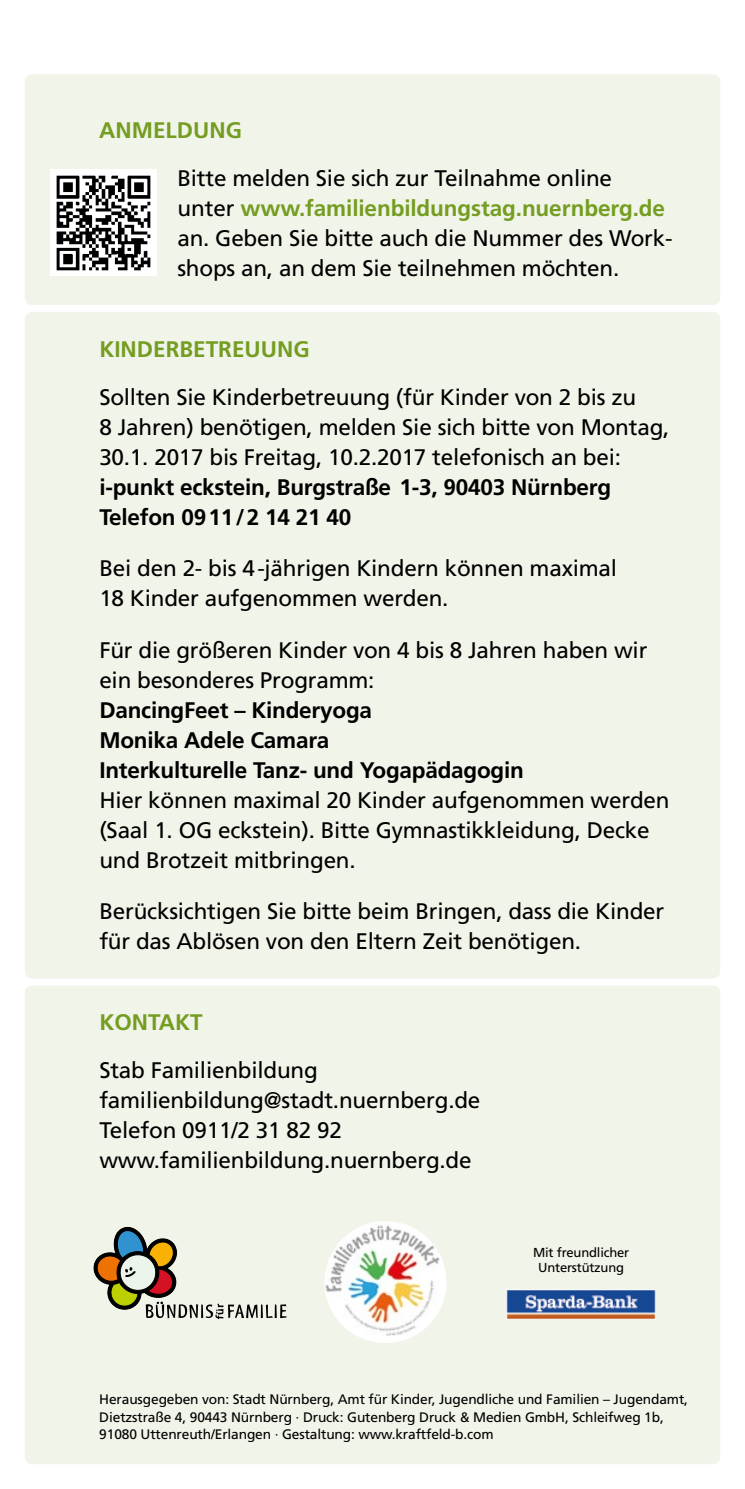
<style>
.page{position:relative;width:745px;height:1489px;background:#fff}
.page>*{position:absolute;margin:0;border:0;box-sizing:border-box;transform-origin:0 0}
.t1{font:22.5px/30px "Frutiger";letter-spacing:-.01em;color:#000}
.t2{font:700 22.5px/30px "Frutiger";letter-spacing:-.01em;color:#000}
.t3{font:700 22.5px "Frutiger";color:#749d21}
.t4{font:13.75px/17.5px "Frutiger";letter-spacing:-.01em;color:#000}
.t5{font:13px/15px "Frutiger";letter-spacing:-.015em;color:#000;text-align:center}
.s1{font-weight:700;color:#749d21}
</style>
<div class="page">
<div style="left:25px;top:985px;width:694px;height:478px;background:#f1f4e9;border-radius:7px"></div>
<div style="left:25px;top:74px;width:694px;height:231px;background:#f1f4e9;border-radius:7px"></div>
<div style="left:25px;top:312px;width:694px;height:666px;background:#f1f4e9;border-radius:7px"></div>
<svg style="left:94px;top:1227px;width:192px;height:91px"></svg>
<div style="left:324px;top:1221px;width:122px;height:121px;background:#fff;border-radius:50%"></div>
<img style="left:324px;top:1222px;width:119px;height:113px">
<img style="left:50px;top:170px;width:106px;height:106px">
<img style="left:506px;top:1289px;width:149px;height:29px">
<p class="t3" style="left:99px;top:117px;width:144px">ANMELDUNG</p>
<p class="t1" style="left:177px;top:163px;width:496px">Bitte melden Sie sich zur Teilnahme online unter <span class="s1">www.familienbildungstag.nuernberg.de </span>an. Geben Sie bitte auch die Nummer des Work&shy;shops an, an dem Sie teilnehmen möchten.</p>
<p class="t3" style="left:99px;top:336px;width:212px">KINDERBETREUUNG</p>
<p class="t1" style="left:99px;top:382px;width:571px">Sollten Sie Kinderbetreuung (für Kinder von 2 bis zu<br>8 Jahren) benötigen, melden Sie sich bitte von Montag,<br>30.1. 2017 bis Freitag, 10.2.2017 telefonisch an bei:</p>
<p class="t2" style="left:99px;top:472px;width:513px">i-punkt eckstein, Burgstraße 1-3, 90403 Nürnberg<br>Telefon 0911/2 14 21 40</p>
<p class="t1" style="left:99px;top:553px;width:519px">Bei den 2- bis 4-jährigen Kindern können maximal<br>18 Kinder aufgenommen werden.</p>
<p class="t1" style="left:99px;top:634px;width:549px">Für die größeren Kinder von 4 bis 8 Jahren haben wir ein besonderes Programm:</p>
<p class="t2" style="left:99px;top:694px;width:426px">DancingFeet – Kinderyoga<br>Monika Adele Camara<br>Interkulturelle Tanz- und Yogapädagogin</p>
<p class="t1" style="left:99px;top:784px;width:571px">Hier können maximal 20 Kinder aufgenommen werden (Saal 1. OG eckstein). Bitte Gymnastikkleidung, Decke und Brotzeit mitbringen.</p>
<p class="t1" style="left:99px;top:895px;width:566px">Berücksichtigen Sie bitte beim Bringen, dass die Kinder für das Ablösen von den Eltern Zeit benötigen.</p>
<p class="t3" style="left:99px;top:1009px;width:105px">KONTAKT</p>
<p class="t1" style="left:99px;top:1054px;width:382px">Stab Familienbildung familienbildung@stadt.nuernberg.de<br>Telefon 0911/2 31 82 92 www.familienbildung.nuernberg.de</p>
<p class="t5" style="left:532px;top:1244px;width:98px">Mit freundlicher<br>Unterstützung</p>
<p class="t4" style="left:99px;top:1390px;width:590px">Herausgegeben von: Stadt Nürnberg, Amt für Kinder, Jugendliche und Familien – Jugendamt,<br>Dietzstraße 4, 90443 Nürnberg · Druck: Gutenberg Druck &amp; Medien GmbH, Schleifweg 1b,<br>91080 Uttenreuth/Erlangen · Gestaltung: www.kraftfeld-b.com</p>
</div>
